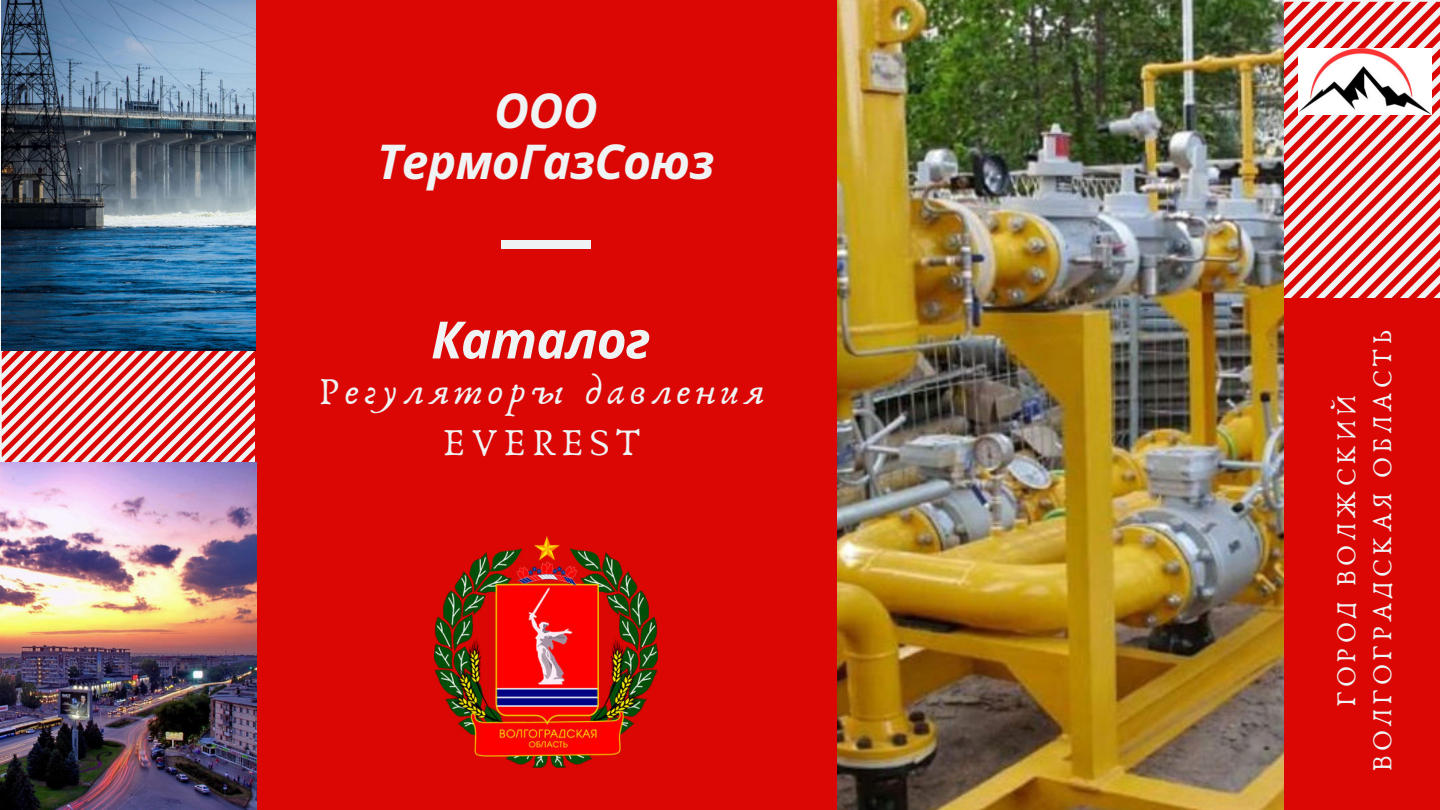
<style>
.page{position:relative;width:1440px;height:810px;background:#fff}
.page>*{position:absolute;margin:0;border:0;box-sizing:border-box;transform-origin:0 0}
.t1{font:italic 700 51.4px "Noto Sans";letter-spacing:-.015em;color:#eff3f4}
.t2{font:italic 700 48px/51px "Noto Sans";letter-spacing:-.015em;color:#eff3f4;text-align:center}
.t3{font:39.5px/51px "Anaktoria";letter-spacing:.14em;color:#eff3f4;text-align:center}
.t4{font:28px/36px "Anaktoria";letter-spacing:.14em;color:#eff3f4;text-align:center}
</style>
<div class="page">
<div style="left:255px;top:0;width:582px;height:810px;background:#da0704"></div>
<div style="left:501px;top:240px;width:90px;height:9px;background:#eff3f4"></div>
<svg style="left:1284px;top:2px;width:156px;height:297px"></svg>
<div style="left:1284px;top:299px;width:156px;height:511px;background:#da0704"></div>
<img style="left:1299px;top:48px;width:132px;height:66px">
<img style="left:435px;top:536px;width:222px;height:231px">
<svg style="left:2px;top:268px;width:254px;height:194px"></svg>
<img style="left:2px;top:0;width:253px;height:350px">
<img style="left:0;top:462px;width:257px;height:348px">
<img style="left:837px;top:0;width:447px;height:810px">
<h2 class="t2" style="left:377px;top:86px;width:339px">ООО<br>ТермоГазСоюз</h2>
<h1 class="t1" style="left:431px;top:304px;width:221px">Каталог</h1>
<h3 class="t3" style="left:319px;top:367px;width:447px">Регуляторы давления<br>EVEREST</h3>
<p class="t4" style="left:1329px;top:772px;width:444px;rotate:-90deg">ГОРОД ВОЛЖСКИЙ<br>ВОЛГОГРАДСКАЯ ОБЛАСТЬ</p>
</div>
